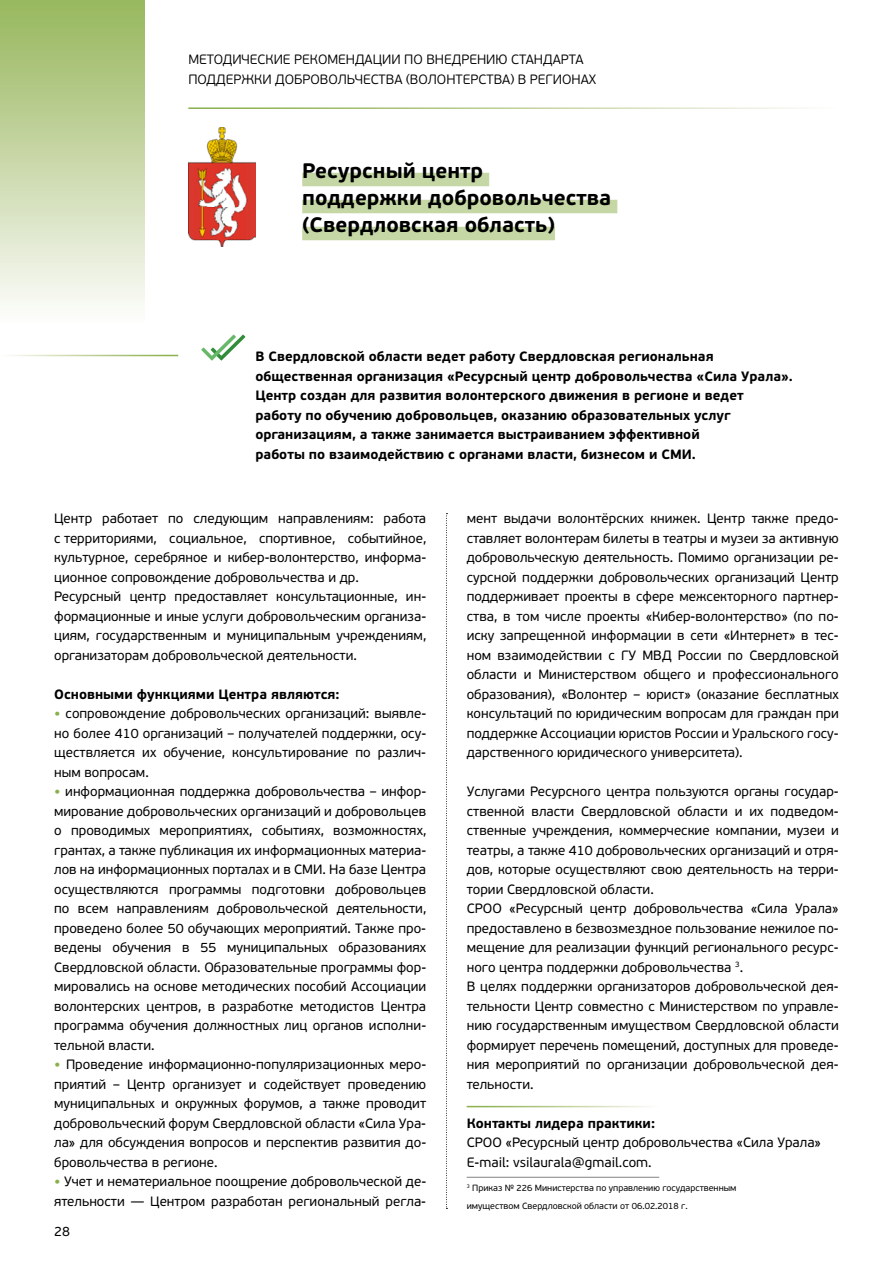
<style>
.page{position:relative;width:893px;height:1263px;background:#fff}
.page>*{position:absolute;margin:0;border:0;box-sizing:border-box;transform-origin:0 0}
.t1{font:700 21px/27px "PF Beau Sans Pro";color:#000}
.t2{font:13.5px/19.5px "PF Beau Sans Pro";color:#000}
.t3{font:700 13.5px/19.5px "PF Beau Sans Pro";color:#000}
.t4{font:300 13.5px/19.5px "PF Beau Sans Pro";color:#000}
.t5{font:9px/18px "PF Beau Sans Pro";color:#000}
.s1{font-weight:900;color:#88b04b}
</style>
<div class="page">
<div style="left:0;top:0;width:145px;height:324px;background:linear-gradient(to bottom,#96b65a,#fdfcfb)"></div>
<div style="left:302px;top:173px;width:187px;height:13px;background:#c4d7a5"></div>
<div style="left:302px;top:200px;width:315px;height:13px;background:#c4d7a5"></div>
<div style="left:302px;top:227px;width:253px;height:13px;background:#c4d7a5"></div>
<img style="left:188px;top:127px;width:67px;height:119px">
<svg style="left:201px;top:335px;width:44px;height:26px"></svg>
<svg style="left:446px;top:513px;width:1px;height:696px"></svg>
<hr style="left:467px;top:1177px;width:192px;height:1px;background:#000">
<p class="t4" style="left:188px;top:50px;width:409px">МЕТОДИЧЕСКИЕ РЕКОМЕНДАЦИИ ПО ВНЕДРЕНИЮ СТАНДАРТА<br>ПОДДЕРЖКИ ДОБРОВОЛЬЧЕСТВА (ВОЛОНТЕРСТВА) В РЕГИОНАХ</p>
<h1 class="t1" style="left:302px;top:157px;width:311px">Ресурсный центр<br>поддержки добровольчества (Свердловская область)</h1>
<p class="t3" style="left:255px;top:347px;width:539px">В Свердловской области ведет работу Свердловская региональная общественная организация «Ресурсный центр добровольчества «Сила Урала».<br>Центр создан для развития волонтерского движения в регионе и ведет работу по обучению добровольцев, оказанию образовательных услуг организациям, а также занимается выстраиванием эффективной<br>работы по взаимодействию с органами власти, бизнесом и СМИ.</p>
<p class="t2" style="left:54px;top:509px;width:374px">Центр работает по следующим направлениям: работа с территориями, социальное, спортивное, событийное, культурное, серебряное и кибер-волонтерство, информа&shy;ционное сопровождение добровольчества и др.<br>Ресурсный центр предоставляет консультационные, ин&shy;формационные и иные услуги добровольческим организа&shy;циям, государственным и муниципальным учреждениям, организаторам добровольческой деятельности.</p>
<p class="t3" style="left:54px;top:684px;width:287px">Основными функциями Центра являются:</p>
<p class="t2" style="left:54px;top:704px;width:374px;text-align:justify"><span class="s1">•</span> сопровождение добровольческих организаций: выявле&shy;но более 410 организаций – получателей поддержки, осу&shy;ществляется их обучение, консультирование по различ&shy;ным вопросам.</p>
<p class="t2" style="left:54px;top:782px;width:374px;text-align:justify"><span class="s1">•</span> информационная поддержка добровольчества – инфор&shy;мирование добровольческих организаций и добровольцев о проводимых мероприятиях, событиях, возможностях, грантах, а также публикация их информационных материа&shy;лов на информационных порталах и в СМИ. На базе Центра осуществляются программы подготовки добровольцев по всем направлениям добровольческой деятельности, проведено более 50 обучающих мероприятий. Также про&shy;ведены обучения в 55 муниципальных образованиях Свердловской области. Образовательные программы фор&shy;мировались на основе методических пособий Ассоциации волонтерских центров, в разработке методистов Центра программа обучения должностных лиц органов исполни&shy;тельной власти.</p>
<p class="t2" style="left:54px;top:1055px;width:374px;text-align:justify"><span class="s1">•</span> Проведение информационно-популяризационных меро&shy;приятий – Центр организует и содействует проведению муниципальных и окружных форумов, а также проводит добровольческий форум Свердловской области «Сила Ура&shy;ла» для обсуждения вопросов и перспектив развития до&shy;бровольчества в регионе.</p>
<p class="t2" style="left:54px;top:1172px;width:374px"><span class="s1">•</span> Учет и нематериальное поощрение добровольческой де&shy;ятельности — Центром разработан региональный регла-</p>
<p class="t2" style="left:54px;top:1221px;width:17px">28</p>
<p class="t2" style="left:467px;top:509px;width:374px;text-align:justify">мент выдачи волонтёрских книжек. Центр также предо&shy;ставляет волонтерам билеты в театры и музеи за активную добровольческую деятельность. Помимо организации ре&shy;сурсной поддержки добровольческих организаций Центр поддерживает проекты в сфере межсекторного партнер&shy;ства, в том числе проекты «Кибер-волонтерство» (по по&shy;иску запрещенной информации в сети «Интернет» в тес&shy;ном взаимодействии с ГУ МВД России по Свердловской области и Министерством общего и профессионального образования), «Волонтер – юрист» (оказание бесплатных консультаций по юридическим вопросам для граждан при поддержке Ассоциации юристов России и Уральского госу&shy;дарственного юридического университета).</p>
<p class="t2" style="left:467px;top:782px;width:374px">Услугами Ресурсного центра пользуются органы государ&shy;ственной власти Свердловской области и их подведом&shy;ственные учреждения, коммерческие компании, музеи и театры, а также 410 добровольческих организаций и отря&shy;дов, которые осуществляют свою деятельность на терри&shy;тории Свердловской области.<br>СРОО «Ресурсный центр добровольчества «Сила Урала» предоставлено в безвозмездное пользование нежилое по&shy;мещение для реализации функций регионального ресурс&shy;ного центра поддержки добровольчества <sup>3</sup>.<br>В целях поддержки организаторов добровольческой дея&shy;тельности Центр совместно с Министерством по управле&shy;нию государственным имуществом Свердловской области формирует перечень помещений, доступных для проведе&shy;ния мероприятий по организации добровольческой дея&shy;тельности.</p>
<p class="t3" style="left:467px;top:1113px;width:190px">Контакты лидера практики:</p>
<p class="t2" style="left:467px;top:1133px;width:356px">СРОО «Ресурсный центр добровольчества «Сила Урала»<br>E-mail: vsilaurala@gmail.com.</p>
<p class="t5" style="left:467px;top:1179px;width:271px"><sup>3</sup> Приказ № 226 Министерства по управлению государственным имуществом Свердловской области от 06.02.2018 г.</p>
</div>
